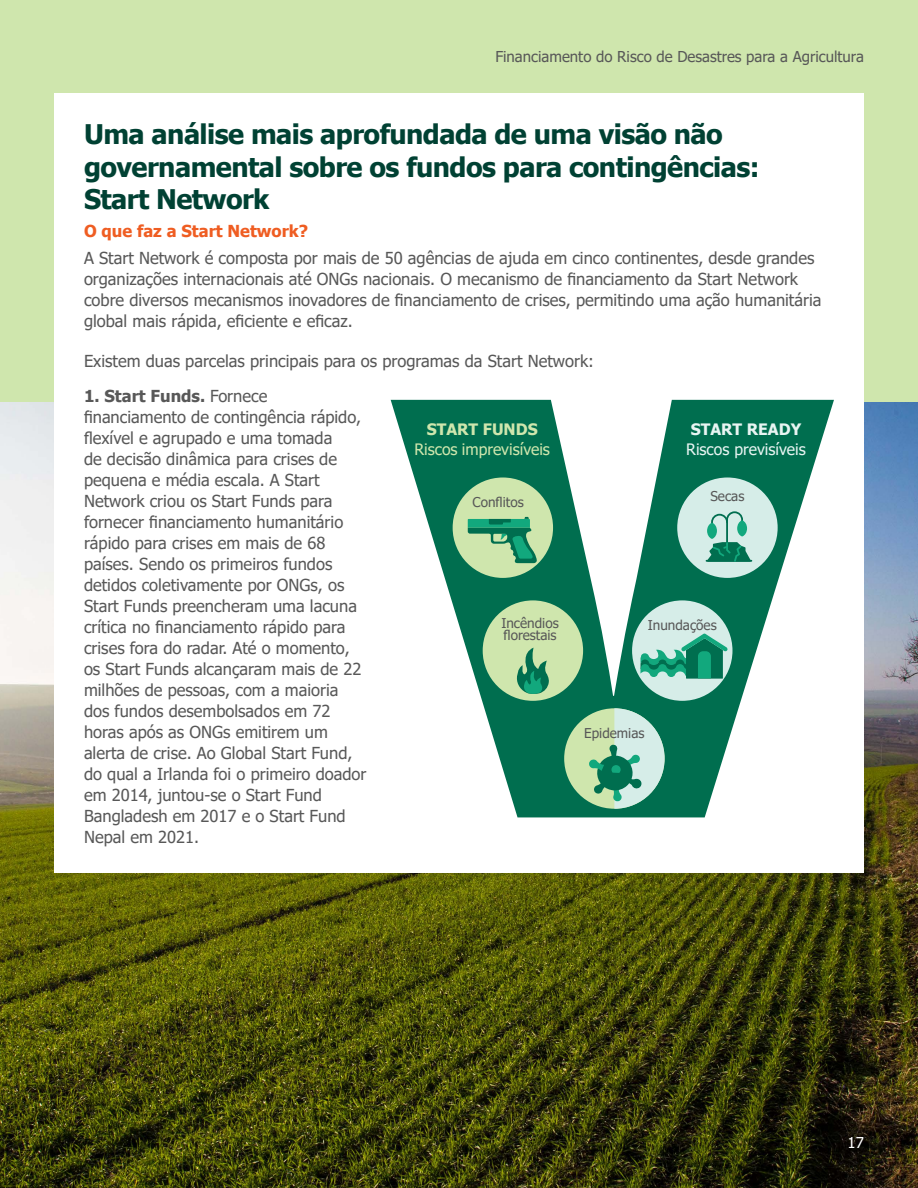
<style>
.page{position:relative;width:918px;height:1188px;background:#fff}
.page>*{position:absolute;margin:0;border:0;box-sizing:border-box;transform-origin:0 0}
.t1{font:700 27px/32.4px "Tahoma";letter-spacing:-.02em;color:#004133}
.t2{font:16.5px/21px "Tahoma";color:#585858}
.t3{font:700 16.5px "Tahoma";color:#ef5d22}
.t4{font:15.75px "Tahoma";color:#cfe6ad}
.t5{font:15.75px "Tahoma";color:#e8f5f2}
.t6{font:700 15.75px "Tahoma";color:#cfe6ad}
.t7{font:700 15.75px "Tahoma";color:#e8f5f2}
.t8{font:15px "Tahoma";color:#585858}
.t9{font:15px "Tahoma";color:#fff}
.t10{font:13.5px/12px "Tahoma";color:#585858}
.s1{font-weight:700}
</style>
<div class="page">
<img style="left:0;top:401px;width:918px;height:787px">
<div style="left:0;top:0;width:918px;height:401px;background:#cfe6ad"></div>
<div style="left:54px;top:94px;width:810px;height:779px;background:#fff"></div>
<svg style="left:391px;top:400px;width:443px;height:417px;fill:#006e4f"></svg>
<div style="left:453px;top:478px;width:100px;height:100px;background:#cfe6ad;border-radius:50%"></div>
<svg style="left:468px;top:517px;width:69px;height:46px"></svg>
<div style="left:483px;top:600px;width:100px;height:101px;background:#cfe6ad;border-radius:50%"></div>
<svg style="left:517px;top:648px;width:32px;height:46px"></svg>
<div style="left:632px;top:600px;width:100px;height:101px;background:#d6ede8;border-radius:50%"></div>
<svg style="left:686px;top:650px;width:37px;height:29px"></svg>
<svg style="left:641px;top:633px;width:87px;height:45px"></svg>
<div style="left:677px;top:478px;width:101px;height:100px;background:#d6ede8;border-radius:50%"></div>
<hr style="left:706px;top:560px;width:46px;height:2px;background:#006e4f">
<svg style="left:707px;top:511px;width:44px;height:51px"></svg>
<div style="left:564px;top:708px;width:101px;height:101px;background:#cfe6ad;border-radius:50%"></div>
<svg style="left:589px;top:708px;width:76px;height:101px"></svg>
<p class="t8" style="left:495px;top:47px;width:370px">Financiamento do Risco de Desastres para a Agricultura</p>
<h1 class="t1" style="left:84px;top:119px;width:677px">Uma análise mais aprofundada de uma visão não governamental sobre os fundos para contingências:<br>Start Network</h1>
<p class="t3" style="left:84px;top:219px;width:226px">O que faz a Start Network?</p>
<p class="t2" style="left:84px;top:249px;width:739px">A Start Network é composta por mais de 50 agências de ajuda em cinco continentes, desde grandes organizações internacionais até ONGs nacionais. O mecanismo de financiamento da Start Network cobre diversos mecanismos inovadores de financiamento de crises, permitindo uma ação humanitária global mais rápida, eficiente e eficaz.</p>
<p class="t2" style="left:84px;top:351px;width:512px">Existem duas parcelas principais para os programas da Start Network:</p>
<p class="t2" style="left:84px;top:387px;width:284px"><span class="s1">1. Start Funds.</span> Fornece financiamento de contingência rápido, flexível e agrupado e uma tomada<br>de decisão dinâmica para crises de pequena e média escala. A Start<br>Network criou os Start Funds para fornecer financiamento humanitário rápido para crises em mais de 68 países. Sendo os primeiros fundos detidos coletivamente por ONGs, os<br>Start Funds preencheram uma lacuna crítica no financiamento rápido para crises fora do radar. Até o momento, os Start Funds alcançaram mais de 22 milhões de pessoas, com a maioria dos fundos desembolsados em 72 horas após as ONGs emitirem um alerta de crise. Ao Global Start Fund, do qual a Irlanda foi o primeiro doador em 2014, juntou-se o Start Fund<br>Bangladesh em 2017 e o Start Fund<br>Nepal em 2021.</p>
<p class="t6" style="left:427px;top:418px;width:112px">START FUNDS</p>
<p class="t4" style="left:414px;top:438px;width:137px">Riscos imprevisíveis</p>
<p class="t5" style="left:686px;top:438px;width:121px">Riscos previsíveis</p>
<p class="t7" style="left:691px;top:418px;width:112px">START READY</p>
<p class="t10" style="left:710px;top:491px;width:35px">Secas</p>
<p class="t10" style="left:473px;top:497px;width:53px">Conflitos</p>
<p class="t10" style="left:501px;top:618px;width:59px">Incêndios florestais</p>
<p class="t10" style="left:648px;top:620px;width:70px">Inundações</p>
<p class="t10" style="left:584px;top:727px;width:62px">Epidemias</p>
<p class="t9" style="left:848px;top:1133px;width:18px">17</p>
</div>
